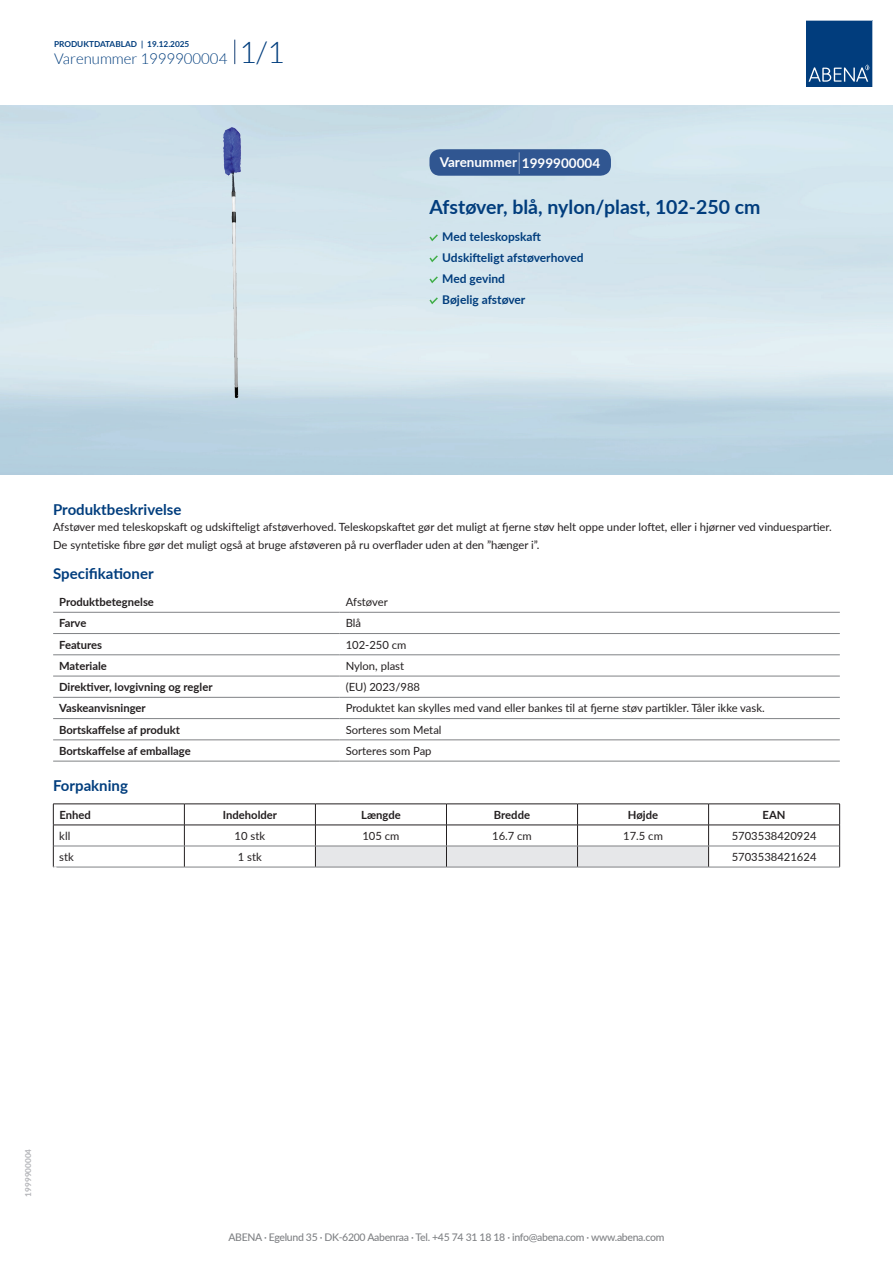
<style>
.page{position:relative;width:893px;height:1263px;background:#fff}
.page>*{position:absolute;margin:0;border:0;box-sizing:border-box;transform-origin:0 0}
.t1{font:700 19.5px "Lato";color:#013d7d}
.t2{font:700 15px "Lato";color:#013d7d}
.t3{font:300 15px "Lato";color:#013d7d}
.t4{font:700 13.5px "Lato";color:#fff}
.t5{font:700 12px/21px "Lato";color:#013d7d}
.t6{font:11.25px/18px "Lato";color:#231f20}
.t7{font:700 11.25px "Lato";color:#231f20}
.t8{font:500 10.5px "Lato";letter-spacing:-.03em;color:#808285}
.t9{font:700 10.5px "Lato";color:#fff}
.t10{font:700 8.25px "Lato";color:#013d7d}
.t11{font:700 8.25px "Lato";color:#b2b3b7}
.s1{font-size:30px}
.s2{font-size:22.95px}
</style>
<div class="page">
<svg style="left:235px;top:40px;width:1px;height:24px"></svg>
<svg style="left:806px;top:20px;width:67px;height:67px;background:#144b86"></svg>
<img style="left:222px;top:127px;width:19px;height:272px">
<hr style="left:53px;top:612px;width:287px;height:1px;background:#808285">
<hr style="left:340px;top:612px;width:500px;height:1px;background:#808285">
<hr style="left:53px;top:633px;width:287px;height:1px;background:#808285">
<hr style="left:340px;top:633px;width:500px;height:1px;background:#808285">
<hr style="left:53px;top:654px;width:287px;height:1px;background:#808285">
<hr style="left:340px;top:654px;width:500px;height:1px;background:#808285">
<hr style="left:53px;top:676px;width:287px;height:1px;background:#808285">
<hr style="left:340px;top:676px;width:500px;height:1px;background:#808285">
<hr style="left:53px;top:697px;width:287px;height:1px;background:#808285">
<hr style="left:340px;top:697px;width:500px;height:1px;background:#808285">
<hr style="left:53px;top:718px;width:287px;height:1px;background:#808285">
<hr style="left:340px;top:718px;width:500px;height:1px;background:#808285">
<hr style="left:53px;top:740px;width:287px;height:1px;background:#808285">
<hr style="left:340px;top:740px;width:500px;height:1px;background:#808285">
<hr style="left:53px;top:761px;width:287px;height:1px;background:#808285">
<hr style="left:340px;top:761px;width:500px;height:1px;background:#808285">
<hr style="left:53px;top:804px;width:131px;height:1px;background:#231f20">
<hr style="left:184px;top:804px;width:131px;height:1px;background:#231f20">
<hr style="left:709px;top:804px;width:131px;height:1px;background:#231f20">
<hr style="left:53px;top:825px;width:131px;height:1px;background:#231f20">
<hr style="left:184px;top:825px;width:131px;height:1px;background:#231f20">
<hr style="left:709px;top:825px;width:131px;height:1px;background:#231f20">
<svg style="left:53px;top:804px;width:1px;height:63px"></svg>
<svg style="left:184px;top:804px;width:1px;height:63px"></svg>
<svg style="left:315px;top:804px;width:394px;height:63px"></svg>
<svg style="left:839px;top:804px;width:1px;height:63px"></svg>
<hr style="left:54px;top:846px;width:130px;height:1px;background:#808285">
<hr style="left:184px;top:846px;width:131px;height:1px;background:#808285">
<hr style="left:315px;top:846px;width:131px;height:1px;background:#808285">
<hr style="left:446px;top:846px;width:131px;height:1px;background:#808285">
<hr style="left:577px;top:846px;width:132px;height:1px;background:#808285">
<hr style="left:709px;top:846px;width:130px;height:1px;background:#808285">
<hr style="left:53px;top:867px;width:131px;height:1px;background:#808285">
<hr style="left:184px;top:867px;width:131px;height:1px;background:#808285">
<hr style="left:315px;top:867px;width:131px;height:1px;background:#808285">
<hr style="left:446px;top:867px;width:131px;height:1px;background:#808285">
<hr style="left:577px;top:867px;width:132px;height:1px;background:#808285">
<hr style="left:709px;top:867px;width:131px;height:1px;background:#808285">
<svg style="left:429px;top:234px;width:9px;height:7px"></svg>
<svg style="left:429px;top:255px;width:9px;height:7px"></svg>
<svg style="left:429px;top:276px;width:9px;height:7px"></svg>
<svg style="left:429px;top:297px;width:9px;height:7px"></svg>
<div style="left:429px;top:149px;width:182px;height:27px;background:#305691;border-radius:10px"></div>
<p class="t10" style="left:54px;top:37px;width:137px">PRODUKTDATABLAD | 19.12.2025</p>
<h2 class="t3" style="left:54px;top:50px;width:232px">Varenummer 1999900004 <span class="s1">1/1</span></h2>
<p class="t4" style="left:440px;top:153px;width:162px">Varenummer <span class="s2">|</span> 1999900004</p>
<h1 class="t1" style="left:429px;top:192px;width:333px">Afstøver, blå, nylon/plast, 102-250 cm</h1>
<p class="t5" style="left:442px;top:226px;width:143px">Med teleskopskaft<br>Udskifteligt afstøverhoved<br>Med gevind<br>Bøjelig afstøver</p>
<h2 class="t2" style="left:53px;top:498px;width:130px">Produktbeskrivelse</h2>
<p class="t6" style="left:53px;top:518px;width:780px">Afstøver med teleskopskaft og udskifteligt afstøverhoved. Teleskopskaftet gør det muligt at fjerne støv helt oppe under loftet, eller i hjørner ved vinduespartier.<br>De syntetiske fibre gør det muligt også at bruge afstøveren på ru overflader uden at den ”hænger i”.</p>
<h2 class="t2" style="left:53px;top:562px;width:102px">Specifikationer</h2>
<p class="t7" style="left:59px;top:594px;width:96px">Produktbetegnelse</p>
<p class="t6" style="left:346px;top:592px;width:44px">Afstøver</p>
<p class="t7" style="left:59px;top:615px;width:29px">Farve</p>
<p class="t6" style="left:346px;top:614px;width:17px">Blå</p>
<p class="t7" style="left:59px;top:636px;width:45px">Features</p>
<p class="t6" style="left:346px;top:635px;width:62px">102-250 cm</p>
<p class="t7" style="left:59px;top:657px;width:49px">Materiale</p>
<p class="t6" style="left:346px;top:656px;width:60px">Nylon, plast</p>
<p class="t7" style="left:59px;top:679px;width:155px">Direktiver, lovgivning og regler</p>
<p class="t6" style="left:346px;top:677px;width:76px">(EU) 2023/988</p>
<p class="t7" style="left:59px;top:700px;width:88px">Vaskeanvisninger</p>
<p class="t6" style="left:346px;top:699px;width:421px">Produktet kan skylles med vand eller bankes til at fjerne støv partikler. Tåler ikke vask.</p>
<p class="t7" style="left:59px;top:721px;width:122px">Bortskaffelse af produkt</p>
<p class="t6" style="left:346px;top:720px;width:97px">Sorteres som Metal</p>
<p class="t7" style="left:59px;top:742px;width:133px">Bortskaffelse af emballage</p>
<p class="t6" style="left:346px;top:741px;width:87px">Sorteres som Pap</p>
<h2 class="t2" style="left:53px;top:775px;width:76px">Forpakning</h2>
<p class="t7" style="left:59px;top:806px;width:33px">Enhed</p>
<p class="t7" style="left:223px;top:806px;width:56px">Indeholder</p>
<p class="t7" style="left:361px;top:806px;width:41px">Længde</p>
<p class="t7" style="left:494px;top:806px;width:38px">Bredde</p>
<p class="t7" style="left:628px;top:806px;width:32px">Højde</p>
<p class="t7" style="left:763px;top:806px;width:24px">EAN</p>
<p class="t6" style="left:59px;top:826px;width:13px">kll</p>
<p class="t6" style="left:235px;top:826px;width:32px">10 stk</p>
<p class="t6" style="left:362px;top:826px;width:39px">105 cm</p>
<p class="t6" style="left:492px;top:826px;width:41px">16.7 cm</p>
<p class="t6" style="left:623px;top:826px;width:41px">17.5 cm</p>
<p class="t6" style="left:732px;top:826px;width:86px">5703538420924</p>
<p class="t6" style="left:59px;top:847px;width:16px">stk</p>
<p class="t6" style="left:238px;top:847px;width:26px">1 stk</p>
<p class="t6" style="left:732px;top:847px;width:86px">5703538421624</p>
<p class="t9" style="left:53px;top:862px;width:6px">*</p>
<p class="t11" style="left:22px;top:1196px;width:49px;rotate:-90deg">1999900004</p>
<p class="t8" style="left:228px;top:1230px;width:437px">ABENA · Egelund 35 · DK-6200 Aabenraa · Tel. +45 74 31 18 18 · info@abena.com · www.abena.com</p>
</div>
